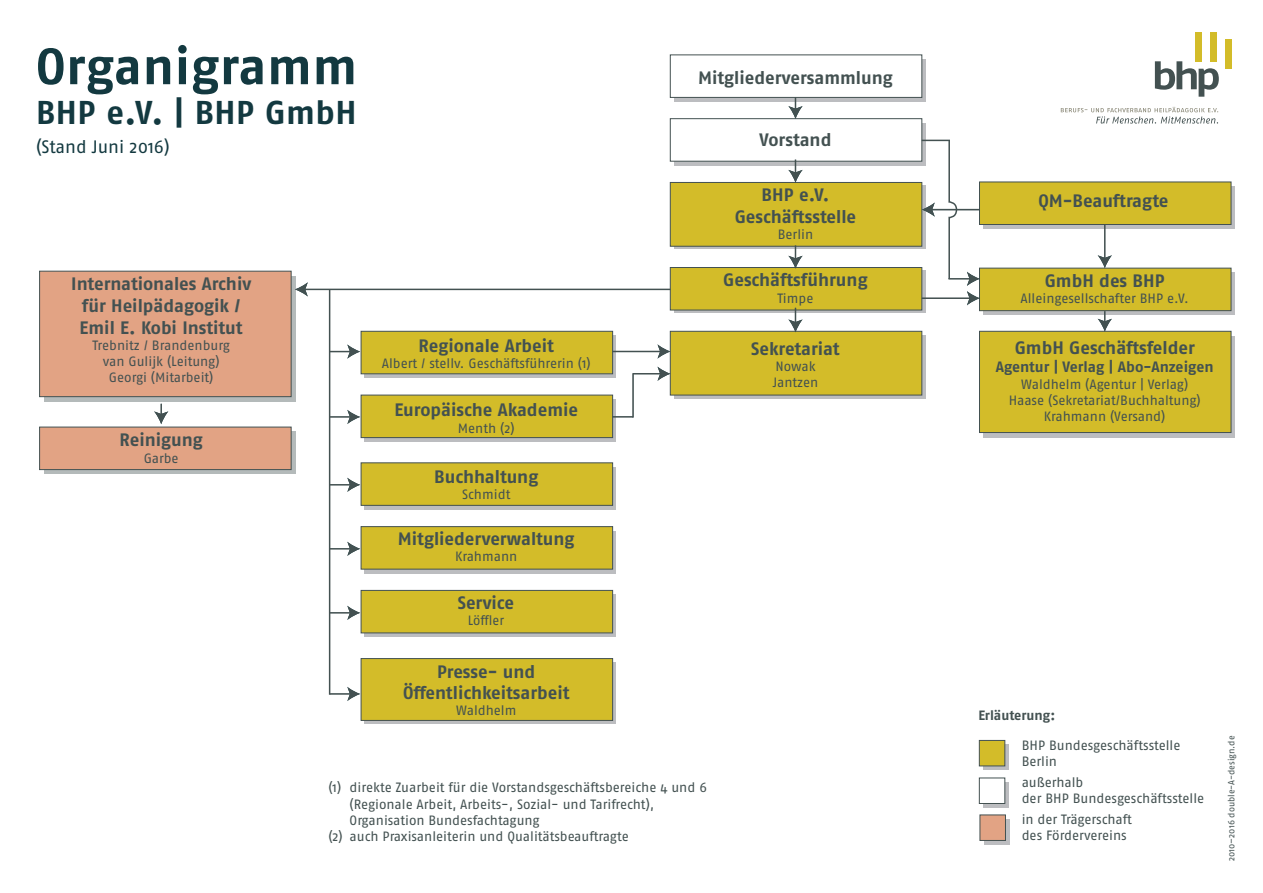
<style>
.page{position:relative;width:1263px;height:893px;background:#fff}
.page>*{position:absolute;margin:0;border:0;box-sizing:border-box;transform-origin:0 0}
.t1{font:700 51px "Fago No";letter-spacing:.01em;color:#133940}
.t2{font:700 33px "Fago No";letter-spacing:.015em;color:#133940}
.t3{font:700 18px/21.6px "Fago No";color:#435151;text-align:center}
.t4{font:18px "Fago No";color:#133940}
.t5{font:700 15px "Fago No";letter-spacing:-.005em;color:#435151}
.t6{font:13.5px/16.2px "Fago No";letter-spacing:-.005em;color:#435151;text-align:center}
.t7{font:13.5px/16.2px "Fago No Regular Tf";letter-spacing:-.005em;color:#435151}
.t8{font:13.5px "Fago No Bold Tf";letter-spacing:-.005em;color:#435151}
.t9{font:9px "Fago No";color:#435151}
</style>
<div class="page">
<div style="left:674px;top:59px;width:251px;height:43px;background:#bcbdc0"></div>
<div style="left:674px;top:123px;width:251px;height:42px;background:#bcbdc0"></div>
<div style="left:674px;top:185px;width:251px;height:64px;background:#bcbdc0"></div>
<svg style="left:365px;top:336px;width:251px;height:42px"></svg>
<div style="left:365px;top:662px;width:251px;height:62px;background:#bcbdc0"></div>
<div style="left:365px;top:467px;width:251px;height:43px;background:#bcbdc0"></div>
<svg style="left:365px;top:531px;width:251px;height:42px"></svg>
<svg style="left:365px;top:595px;width:251px;height:42px"></svg>
<svg style="left:365px;top:399px;width:251px;height:43px"></svg>
<svg style="left:674px;top:280px;width:251px;height:33px"></svg>
<svg style="left:674px;top:336px;width:251px;height:63px"></svg>
<svg style="left:983px;top:272px;width:252px;height:43px"></svg>
<div style="left:983px;top:336px;width:252px;height:102px;background:#bcbdc0"></div>
<div style="left:670px;top:55px;width:252px;height:43px;background:#fff;border:1px solid #435151"></div>
<div style="left:670px;top:118px;width:252px;height:44px;background:#fff;border:1px solid #435151"></div>
<div style="left:670px;top:182px;width:252px;height:65px;background:#d3bc29;border:1px solid #435151"></div>
<div style="left:361px;top:331px;width:252px;height:43px;background:#d3bc29;border:1px solid #435151"></div>
<div style="left:361px;top:658px;width:252px;height:63px;background:#d3bc29;border:1px solid #435151"></div>
<div style="left:361px;top:462px;width:252px;height:44px;background:#d3bc29;border:1px solid #435151"></div>
<div style="left:361px;top:526px;width:252px;height:43px;background:#d3bc29;border:1px solid #435151"></div>
<div style="left:361px;top:590px;width:252px;height:43px;background:#d3bc29;border:1px solid #435151"></div>
<div style="left:361px;top:395px;width:252px;height:43px;background:#d3bc29;border:1px solid #435151"></div>
<div style="left:670px;top:267px;width:252px;height:43px;background:#d3bc29;border:1px solid #435151"></div>
<div style="left:670px;top:331px;width:252px;height:64px;background:#d3bc29;border:1px solid #435151"></div>
<div style="left:979px;top:268px;width:252px;height:43px;background:#d3bc29;border:1px solid #435151"></div>
<div style="left:979px;top:331px;width:252px;height:102px;background:#d3bc29;border:1px solid #435151"></div>
<div style="left:44px;top:276px;width:251px;height:126px;background:linear-gradient(to right,#b4baba,#b4baba)"></div>
<div style="left:44px;top:431px;width:251px;height:43px;background:#b4baba"></div>
<div style="left:39px;top:271px;width:252px;height:126px;background:#e2a384;border:1px solid #435151"></div>
<div style="left:39px;top:427px;width:252px;height:43px;background:#e2a384;border:1px solid #435151"></div>
<div style="left:983px;top:186px;width:252px;height:43px;background:#bcbdc0"></div>
<div style="left:979px;top:182px;width:252px;height:43px;background:#d3bc29;border:1px solid #435151"></div>
<div style="left:1195px;top:32px;width:7px;height:29px;background:#d3bc29"></div>
<div style="left:1210px;top:32px;width:7px;height:29px;background:#d3bc29"></div>
<div style="left:1225px;top:40px;width:6px;height:29px;background:#d3bc29"></div>
<svg style="left:1155px;top:61px;width:64px;height:36px"></svg>
<svg style="left:1061px;top:107px;width:157px;height:17px"></svg>
<svg style="left:788px;top:97px;width:15px;height:22px"></svg>
<svg style="left:788px;top:160px;width:15px;height:23px"></svg>
<svg style="left:1098px;top:311px;width:14px;height:21px"></svg>
<hr style="left:1104px;top:224px;width:1px;height:35px;background:#435151">
<svg style="left:1098px;top:255px;width:14px;height:13px"></svg>
<svg style="left:330px;top:344px;width:30px;height:15px"></svg>
<hr style="left:612px;top:351px;width:49px;height:1px;background:#435151">
<svg style="left:657px;top:344px;width:13px;height:15px"></svg>
<svg style="left:634px;top:367px;width:36px;height:14px"></svg>
<hr style="left:330px;top:416px;width:21px;height:2px;background:#435151">
<svg style="left:347px;top:410px;width:13px;height:14px"></svg>
<hr style="left:330px;top:693px;width:21px;height:2px;background:#435151">
<svg style="left:347px;top:687px;width:13px;height:14px"></svg>
<hr style="left:330px;top:484px;width:21px;height:2px;background:#435151">
<svg style="left:347px;top:478px;width:13px;height:14px"></svg>
<hr style="left:330px;top:548px;width:21px;height:2px;background:#435151">
<svg style="left:347px;top:542px;width:13px;height:14px"></svg>
<hr style="left:330px;top:612px;width:21px;height:2px;background:#435151">
<svg style="left:347px;top:606px;width:13px;height:14px"></svg>
<svg style="left:788px;top:308px;width:15px;height:24px"></svg>
<hr style="left:329px;top:289px;width:1px;height:406px;background:#435151">
<hr style="left:612px;top:416px;width:21px;height:2px;background:#435151">
<hr style="left:632px;top:373px;width:2px;height:45px;background:#435151">
<hr style="left:922px;top:297px;width:49px;height:2px;background:#435151">
<svg style="left:788px;top:245px;width:15px;height:24px"></svg>
<hr style="left:304px;top:289px;width:366px;height:1px;background:#435151">
<svg style="left:295px;top:282px;width:13px;height:14px"></svg>
<svg style="left:154px;top:404px;width:14px;height:20px"></svg>
<svg style="left:983px;top:745px;width:26px;height:25px"></svg>
<div style="left:979px;top:740px;width:26px;height:26px;background:#d3bc29;border:1px solid #435151"></div>
<svg style="left:983px;top:782px;width:26px;height:26px"></svg>
<div style="left:979px;top:778px;width:26px;height:26px;background:#fff;border:1px solid #435151"></div>
<hr style="left:948px;top:278px;width:23px;height:2px;background:#435151">
<svg style="left:967px;top:272px;width:13px;height:33px"></svg>
<hr style="left:931px;top:209px;width:49px;height:1px;background:#435151">
<svg style="left:922px;top:139px;width:36px;height:141px"></svg>
<div style="left:984px;top:819px;width:26px;height:26px;background:#bcbdc0"></div>
<div style="left:979px;top:814px;width:27px;height:27px;background:#e2a384;border:1px solid #435151"></div>
<h1 class="t1" style="left:36px;top:36px;width:323px">Organigramm</h1>
<h2 class="t2" style="left:36px;top:93px;width:322px">BHP e.V. | BHP GmbH</h2>
<h3 class="t4" style="left:36px;top:136px;width:135px">(Stand Juni 2016)</h3>
<h3 class="t3" style="left:71px;top:273px;width:181px">Internationales Archiv für Heilpädagogik /<br>Emil E. Kobi Institut</h3>
<p class="t6" style="left:93px;top:337px;width:139px">Trebnitz / Brandenburg van Gulijk (Leitung)<br>Georgi (Mitarbeit)</p>
<h3 class="t3" style="left:120px;top:429px;width:85px">Reinigung</h3>
<p class="t6" style="left:144px;top:450px;width:37px">Garbe</p>
<h3 class="t3" style="left:418px;top:335px;width:137px">Regionale Arbeit</h3>
<p class="t6" style="left:382px;top:355px;width:210px">Albert / stellv. Geschäftsführerin (1)</p>
<h3 class="t3" style="left:394px;top:399px;width:185px">Europäische Akademie</h3>
<p class="t6" style="left:458px;top:420px;width:58px">Menth (2)</p>
<h3 class="t3" style="left:434px;top:466px;width:106px">Buchhaltung</h3>
<p class="t6" style="left:462px;top:486px;width:50px">Schmidt</p>
<h3 class="t3" style="left:398px;top:528px;width:178px">Mitgliederverwaltung</h3>
<p class="t6" style="left:455px;top:548px;width:64px">Krahmann</p>
<h3 class="t3" style="left:458px;top:592px;width:58px">Service</h3>
<p class="t6" style="left:468px;top:612px;width:38px">Löffler</p>
<h3 class="t3" style="left:403px;top:660px;width:168px">Presse- und<br>Öffentlichkeitsarbeit</h3>
<p class="t6" style="left:456px;top:702px;width:62px">Waldhelm</p>
<h3 class="t3" style="left:698px;top:67px;width:196px">Mitgliederversammlung</h3>
<h3 class="t3" style="left:759px;top:129px;width:73px">Vorstand</h3>
<h3 class="t3" style="left:735px;top:184px;width:123px">BHP e.V.<br>Geschäftsstelle</h3>
<p class="t6" style="left:778px;top:226px;width:37px">Berlin</p>
<h3 class="t3" style="left:723px;top:269px;width:146px">Geschäftsführung</h3>
<p class="t6" style="left:777px;top:290px;width:37px">Timpe</p>
<h3 class="t3" style="left:751px;top:337px;width:90px">Sekretariat</h3>
<p class="t6" style="left:773px;top:358px;width:47px;text-align:left">Nowak<br>Jantzen</p>
<p class="t6" style="left:328px;top:779px;width:380px">(1) direkte Zuarbeit für die Vorstandsgeschäftsbereiche 4 und 6</p>
<p class="t6" style="left:350px;top:796px;width:306px">(Regionale Arbeit, Arbeits-, Sozial- und Tarifrecht),</p>
<p class="t6" style="left:350px;top:812px;width:191px">Organisation Bundesfachtagung</p>
<p class="t6" style="left:328px;top:828px;width:302px">(2) auch Praxisanleiterin und Qualitätsbeauftragte</p>
<h3 class="t3" style="left:1038px;top:190px;width:132px">QM-Beauftragte</h3>
<h3 class="t3" style="left:1045px;top:270px;width:121px">GmbH des BHP</h3>
<p class="t6" style="left:1020px;top:290px;width:170px">Alleingesellschafter BHP e.V.</p>
<h3 class="t3" style="left:1015px;top:337px;width:182px">GmbH Geschäftsfelder</h3>
<p class="t5" style="left:996px;top:358px;width:219px">Agentur | Verlag | Abo-Anzeigen</p>
<p class="t6" style="left:1009px;top:376px;width:193px">Waldhelm (Agentur | Verlag)<br>Haase (Sekretariat/Buchhaltung)<br>Krahmann (Versand)</p>
<p class="t8" style="left:978px;top:708px;width:78px">Erläuterung:</p>
<p class="t7" style="left:1022px;top:737px;width:160px">BHP Bundesgeschäftsstelle<br>Berlin</p>
<p class="t7" style="left:1022px;top:774px;width:184px">außerhalb<br>der BHP Bundesgeschäftsstelle</p>
<p class="t7" style="left:1022px;top:811px;width:112px">in der Trägerschaft des Fördervereins</p>
<p class="t9" style="left:1226px;top:861px;width:127px;rotate:-90deg">2010–2016 double-A-design.de</p>
</div>
